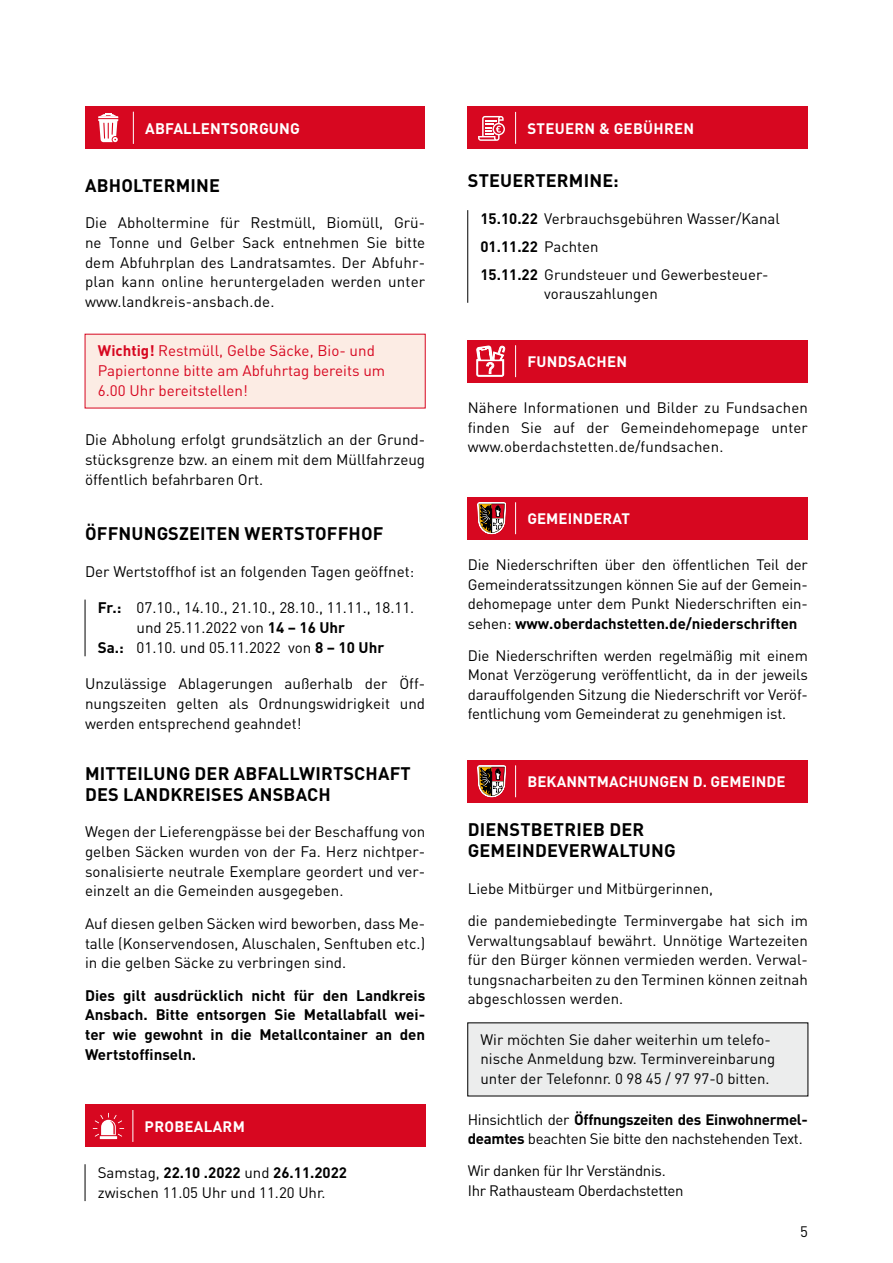
<style>
.page{position:relative;width:893px;height:1263px;background:#fff}
.page>*{position:absolute;margin:0;border:0;box-sizing:border-box;transform-origin:0 0}
.t1{font:700 18px/21px "DIN Pro";letter-spacing:.01em;color:#000}
.t2{font:15.15px/19.6px "DIN Pro";color:#000;text-align:justify}
.t3{font:700 15.15px/19.6px "DIN Pro";color:#000;text-align:justify}
.t4{font:15.15px/19.6px "DIN Pro";color:#d70720}
.t5{font:700 15.15px "DIN Pro";letter-spacing:.01em;color:#fff}
.t6{font:15px/19.5px "DIN Pro";letter-spacing:-.005em;color:#000}
.t7{font:700 15px "DIN Pro";letter-spacing:.01em;color:#fff}
.s1{font-weight:700}
</style>
<div class="page">
<div style="left:85px;top:334px;width:340px;height:74px;background:#fcece4"></div>
<hr style="left:85px;top:600px;width:1px;height:56px;background:#000">
<hr style="left:85px;top:1164px;width:1px;height:37px;background:#000">
<div style="left:85px;top:106px;width:340px;height:43px;background:#d70720"></div>
<hr style="left:133px;top:112px;width:1px;height:32px;background:#fff">
<svg style="left:98px;top:113px;width:20px;height:29px"></svg>
<div style="left:85px;top:1105px;width:340px;height:42px;background:#d70720"></div>
<hr style="left:133px;top:1110px;width:1px;height:32px;background:#fff">
<svg style="left:93px;top:1113px;width:31px;height:26px"></svg>
<hr style="left:467px;top:210px;width:1px;height:93px;background:#000">
<div style="left:468px;top:1023px;width:340px;height:73px;background:#eceded"></div>
<div style="left:468px;top:107px;width:340px;height:42px;background:#d70720"></div>
<hr style="left:515px;top:112px;width:1px;height:32px;background:#fff">
<svg style="left:478px;top:116px;width:27px;height:25px"></svg>
<div style="left:468px;top:340px;width:340px;height:42px;background:#d70720"></div>
<hr style="left:515px;top:345px;width:1px;height:32px;background:#fff">
<svg style="left:476px;top:345px;width:29px;height:32px"></svg>
<div style="left:468px;top:497px;width:340px;height:42px;background:#d70720"></div>
<hr style="left:515px;top:502px;width:1px;height:32px;background:#fff">
<svg style="left:477px;top:502px;width:29px;height:33px"></svg>
<div style="left:468px;top:760px;width:340px;height:42px;background:#d70720"></div>
<hr style="left:515px;top:765px;width:1px;height:32px;background:#fff">
<svg style="left:477px;top:765px;width:29px;height:33px"></svg>
<p class="t5" style="left:145px;top:118px;width:156px">ABFALLENTSORGUNG</p>
<p class="t1" style="left:85px;top:174px;width:136px">ABHOLTERMINE</p>
<p class="t2" style="left:85px;top:212px;width:342px">Die Abholtermine für Restmüll, Biomüll, Grü&shy;ne Tonne und Gelber Sack entnehmen Sie bitte dem Abfuhrplan des Landratsamtes. Der Abfuhr&shy;plan kann online heruntergeladen werden unter www.landkreis-ansbach.de.</p>
<p class="t4" style="left:98px;top:341px;width:289px"><span class="s1">Wichtig!</span> Restmüll, Gelbe Säcke, Bio- und<br>Papiertonne bitte am Abfuhrtag bereits um<br>6.00 Uhr bereitstellen!</p>
<p class="t2" style="left:85px;top:429px;width:342px">Die Abholung erfolgt grundsätzlich an der Grund&shy;stücksgrenze bzw. an einem mit dem Müllfahrzeug öffentlich befahrbaren Ort.</p>
<p class="t1" style="left:85px;top:522px;width:300px">ÖFFNUNGSZEITEN WERTSTOFFHOF</p>
<p class="t2" style="left:85px;top:561px;width:331px">Der Wertstoffhof ist an folgenden Tagen geöffnet:</p>
<p class="t2" style="left:98px;top:597px;width:318px"><span class="s1">Fr.:</span> 07.10., 14.10., 21.10., 28.10., 11.11., 18.11.</p>
<p class="t2" style="left:137px;top:617px;width:210px">und 25.11.2022 von <span class="s1">14 – 16 Uhr</span></p>
<p class="t2" style="left:98px;top:637px;width:288px"><span class="s1">Sa.:</span> 01.10. und 05.11.2022 von <span class="s1">8 – 10 Uhr</span></p>
<p class="t2" style="left:85px;top:673px;width:342px">Unzulässige Ablagerungen außerhalb der Öff&shy;nungszeiten gelten als Ordnungswidrigkeit und werden entsprechend geahndet!</p>
<p class="t1" style="left:85px;top:762px;width:327px">MITTEILUNG DER ABFALLWIRTSCHAFT<br>DES LANDKREISES ANSBACH</p>
<p class="t2" style="left:85px;top:821px;width:342px">Wegen der Lieferengpässe bei der Beschaffung von gelben Säcken wurden von der Fa. Herz nichtper&shy;sonalisierte neutrale Exemplare geordert und ver&shy;einzelt an die Gemeinden ausgegeben.</p>
<p class="t2" style="left:85px;top:913px;width:342px">Auf diesen gelben Säcken wird beworben, dass Me&shy;talle (Konservendosen, Aluschalen, Senftuben etc.) in die gelben Säcke zu verbringen sind.</p>
<p class="t3" style="left:85px;top:985px;width:342px">Dies gilt ausdrücklich nicht für den Landkreis Ansbach. Bitte entsorgen Sie Metallabfall wei&shy;ter wie gewohnt in die Metallcontainer an den Wertstoffinseln.</p>
<p class="t7" style="left:145px;top:1116px;width:102px">PROBEALARM</p>
<p class="t6" style="left:98px;top:1162px;width:251px">Samstag, <span class="s1">22.10 .2022</span> und <span class="s1">26.11.2022 </span>zwischen 11.05 Uhr und 11.20 Uhr.</p>
<p class="t7" style="left:527px;top:118px;width:168px">STEUERN &amp; GEBÜHREN</p>
<p class="t1" style="left:468px;top:169px;width:153px">STEUERTERMINE:</p>
<p class="t6" style="left:480px;top:204px;width:301px;line-height:28px"><span class="s1">15.10.22</span> Verbrauchsgebühren Wasser/Kanal<br><span class="s1">01.11.22</span> Pachten<br><span class="s1">15.11.22</span> Grundsteuer und Gewerbesteuer-</p>
<p class="t6" style="left:544px;top:283px;width:115px">vorauszahlungen</p>
<p class="t7" style="left:527px;top:351px;width:101px">FUNDSACHEN</p>
<p class="t6" style="left:468px;top:397px;width:342px;text-align:justify">Nähere Informationen und Bilder zu Fundsachen finden Sie auf der Gemeindehomepage unter www.oberdachstetten.de/fundsachen.</p>
<p class="t7" style="left:527px;top:508px;width:104px">GEMEINDERAT</p>
<p class="t6" style="left:468px;top:554px;width:342px">Die Niederschriften über den öffentlichen Teil der Gemeinderatssitzungen können Sie auf der Gemein&shy;dehomepage unter dem Punkt Niederschriften ein&shy;sehen: <span class="s1">www.oberdachstetten.de/niederschriften</span></p>
<p class="t6" style="left:468px;top:645px;width:342px;text-align:justify">Die Niederschriften werden regelmäßig mit einem Monat Verzögerung veröffentlicht, da in der jeweils darauffolgenden Sitzung die Niederschrift vor Veröf&shy;fentlichung vom Gemeinderat zu genehmigen ist.</p>
<p class="t7" style="left:527px;top:771px;width:260px">BEKANNTMACHUNGEN D. GEMEINDE</p>
<p class="t1" style="left:468px;top:819px;width:209px">DIENSTBETRIEB DER<br>GEMEINDEVERWALTUNG</p>
<p class="t6" style="left:468px;top:872px;width:342px;line-height:32.2px">Liebe Mitbürger und Mitbürgerinnen,<br>die pandemiebedingte Terminvergabe hat sich im</p>
<p class="t6" style="left:468px;top:930px;width:342px;text-align:justify">Verwaltungsablauf bewährt. Unnötige Wartezeiten für den Bürger können vermieden werden. Verwal&shy;tungsnacharbeiten zu den Terminen können zeitnah abgeschlossen werden.</p>
<p class="t6" style="left:480px;top:1029px;width:296px">Wir möchten Sie daher weiterhin um telefo&shy;nische Anmeldung bzw. Terminvereinbarung unter der Telefonnr. 0 98 45 / 97 97-0 bitten.</p>
<p class="t6" style="left:468px;top:1109px;width:342px">Hinsichtlich der <span class="s1">Öffnungszeiten des Einwohnermel&shy;deamtes</span> beachten Sie bitte den nachstehenden Text.</p>
<p class="t6" style="left:468px;top:1161px;width:217px">Wir danken für Ihr Verständnis.<br>Ihr Rathausteam Oberdachstetten</p>
<p class="t6" style="left:800px;top:1221px;width:9px">5</p>
</div>
